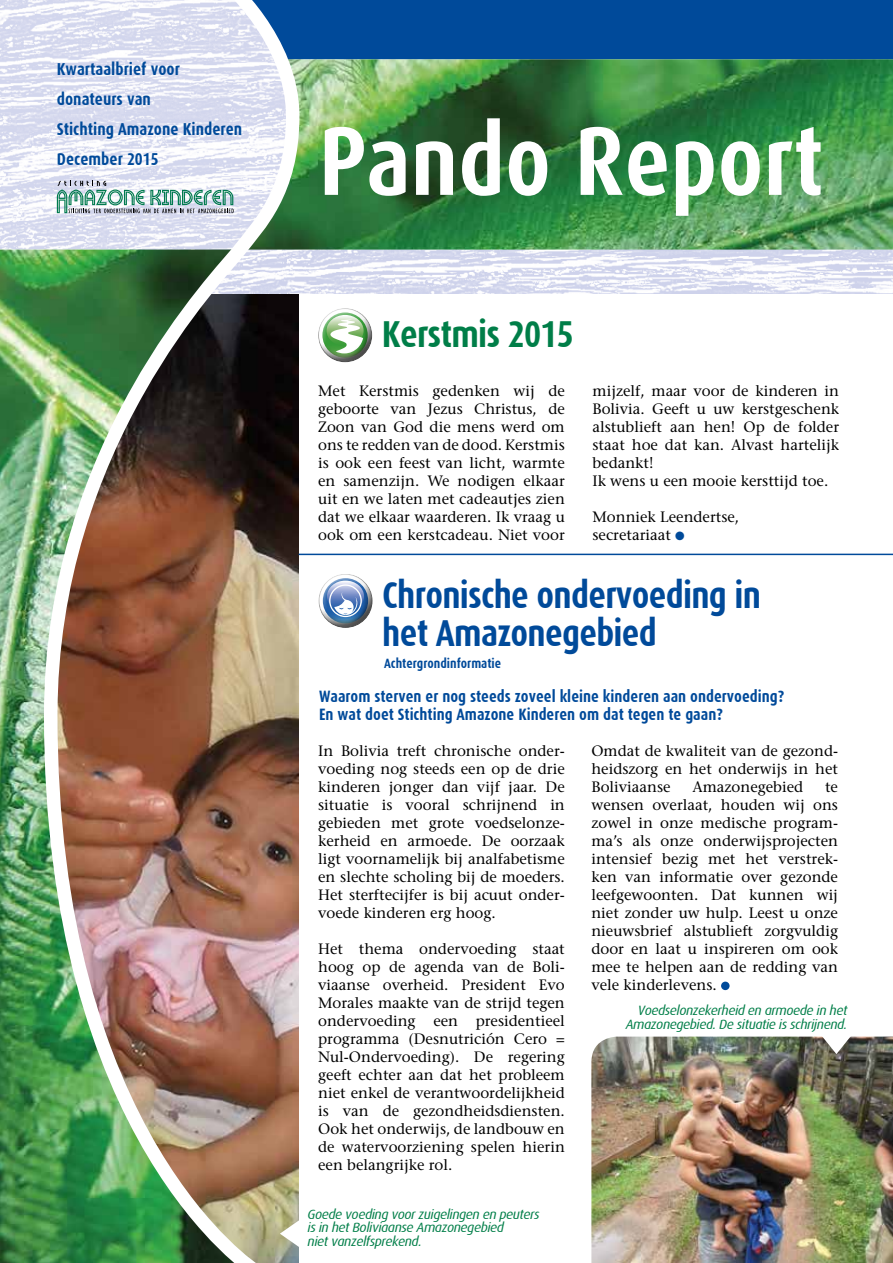
<style>
.page{position:relative;width:893px;height:1263px;background:#fff}
.page>*{position:absolute;margin:0;border:0;box-sizing:border-box;transform-origin:0 0}
.t1{font:700 37.5px/37.5px "Dax Condensed";letter-spacing:-.02em;color:#004a9a}
.t2{font:700 37.5px "Dax Condensed";letter-spacing:-.02em;color:#007e48}
.t3{font:700 17.25px/30px "Dax Condensed";color:#004a9a}
.t4{font:700 16.5px/18px "Dax Condensed";color:#004a9a}
.t5{font:500 15px/18px "Stone Serif Std";color:#000;text-align:justify}
.t6{font:italic 13.5px/13.5px "Dax";letter-spacing:-.03em;color:#007e48;text-align:right}
.t7{font:700 13.5px "Dax Condensed";color:#004a9a}
.s1{color:#004a9a}
</style>
<div class="page">
<img style="left:0;top:0;width:37px;height:59px">
<div style="left:306px;top:0;width:587px;height:59px;background:#004a9a"></div>
<img style="left:0;top:59px;width:893px;height:1204px">
<svg style="left:325px;top:118px;width:496px;height:98px"></svg>
<div style="left:318px;top:307px;width:57px;height:40px;background:#fff;opacity:.75"></div>
<div style="left:318px;top:316px;width:57px;height:50px;background:#000;opacity:.56"></div>
<div style="left:317px;top:573px;width:58px;height:40px;background:#fff;opacity:.75"></div>
<div style="left:317px;top:582px;width:59px;height:49px;background:#000;opacity:.56"></div>
<svg style="left:821px;top:1035px;width:30px;height:19px"></svg>
<div style="left:721px;top:981px;width:9px;height:9px;background:#004a9a;border-radius:50%"></div>
<img style="left:37px;top:0;width:269px;height:1263px">
<svg style="left:280px;top:1220px;width:20px;height:27px"></svg>
<p class="t3" style="left:57px;top:54px;width:187px">Kwartaalbrief voor donateurs van<br>Stichting Amazone Kinderen<br>December 2015</p>
<h1 class="t2" style="left:382px;top:314px;width:194px">Kerstmis 2015</h1>
<p class="t5" style="left:318px;top:382px;width:248px">Met Kerstmis gedenken wij de geboorte van Jezus Christus, de Zoon van God die mens werd om ons te redden van de dood. Kerstmis is ook een feest van licht, warmte en samenzijn. We nodigen elkaar uit en we laten met cadeautjes zien dat we elkaar waarderen. Ik vraag u ook om een kerstcadeau. Niet voor</p>
<p class="t5" style="left:592px;top:382px;width:248px;text-align:left">mijzelf, maar voor de kinderen in<br>Bolivia. Geeft u uw kerstgeschenk alstublieft aan hen! Op de folder staat hoe dat kan. Alvast hartelijk bedankt!<br>Ik wens u een mooie kersttijd toe.</p>
<p class="t5" style="left:592px;top:508px;width:148px">Monniek Leendertse, secretariaat <span class="s1">●</span></p>
<h1 class="t1" style="left:382px;top:577px;width:380px">Chronische ondervoeding in het Amazonegebied</h1>
<p class="t7" style="left:384px;top:655px;width:119px">Achtergrondinformatie</p>
<p class="t4" style="left:319px;top:687px;width:467px">Waarom sterven er nog steeds zoveel kleine kinderen aan ondervoeding?<br>En wat doet Stichting Amazone Kinderen om dat tegen te gaan?</p>
<p class="t5" style="left:318px;top:742px;width:248px">In Bolivia treft chronische onder&shy;voeding nog steeds een op de drie kinderen jonger dan vijf jaar. De situatie is vooral schrijnend in gebieden met grote voedselonze&shy;kerheid en armoede. De oorzaak ligt voornamelijk bij analfabetisme en slechte scholing bij de moeders.<br>Het sterftecijfer is bij acuut onder&shy;voede kinderen erg hoog.</p>
<p class="t5" style="left:318px;top:940px;width:248px">Het thema ondervoeding staat hoog op de agenda van de Boli&shy;viaanse overheid. President Evo Morales maakte van de strijd tegen ondervoeding een presidentieel programma (Desnutrición Cero = Nul-Ondervoeding). De regering geeft echter aan dat het probleem niet enkel de verantwoordelijkheid is van de gezondheidsdiensten.<br>Ook het onderwijs, de landbouw en de watervoorziening spelen hierin een belangrijke rol.</p>
<p class="t5" style="left:591px;top:742px;width:248px">Omdat de kwaliteit van de gezond&shy;heidszorg en het onderwijs in het Boliviaanse</p>
<p class="t5" style="left:692px;top:778px;width:112px">Amazonegebied</p>
<p class="t5" style="left:591px;top:778px;width:248px;text-indent:234px">te wensen overlaat, houden wij ons zowel in onze medische program&shy;ma’s als onze onderwijsprojecten intensief bezig met het verstrek&shy;ken van informatie over gezonde leefgewoonten. Dat kunnen wij niet zonder uw hulp. Leest u onze nieuwsbrief alstublieft zorgvuldig door en laat u inspireren om ook mee te helpen aan de redding van vele kinderlevens.</p>
<p class="t6" style="left:626px;top:1004px;width:223px">Voedselonzekerheid en armoede in het<br>Amazonegebied. De situatie is schrijnend.</p>
<p class="t6" style="left:308px;top:1207px;width:234px;text-align:left">Goede voeding voor zuigelingen en peuters is in het Boliviaanse Amazonegebied<br>niet vanzelfsprekend.</p>
</div>
